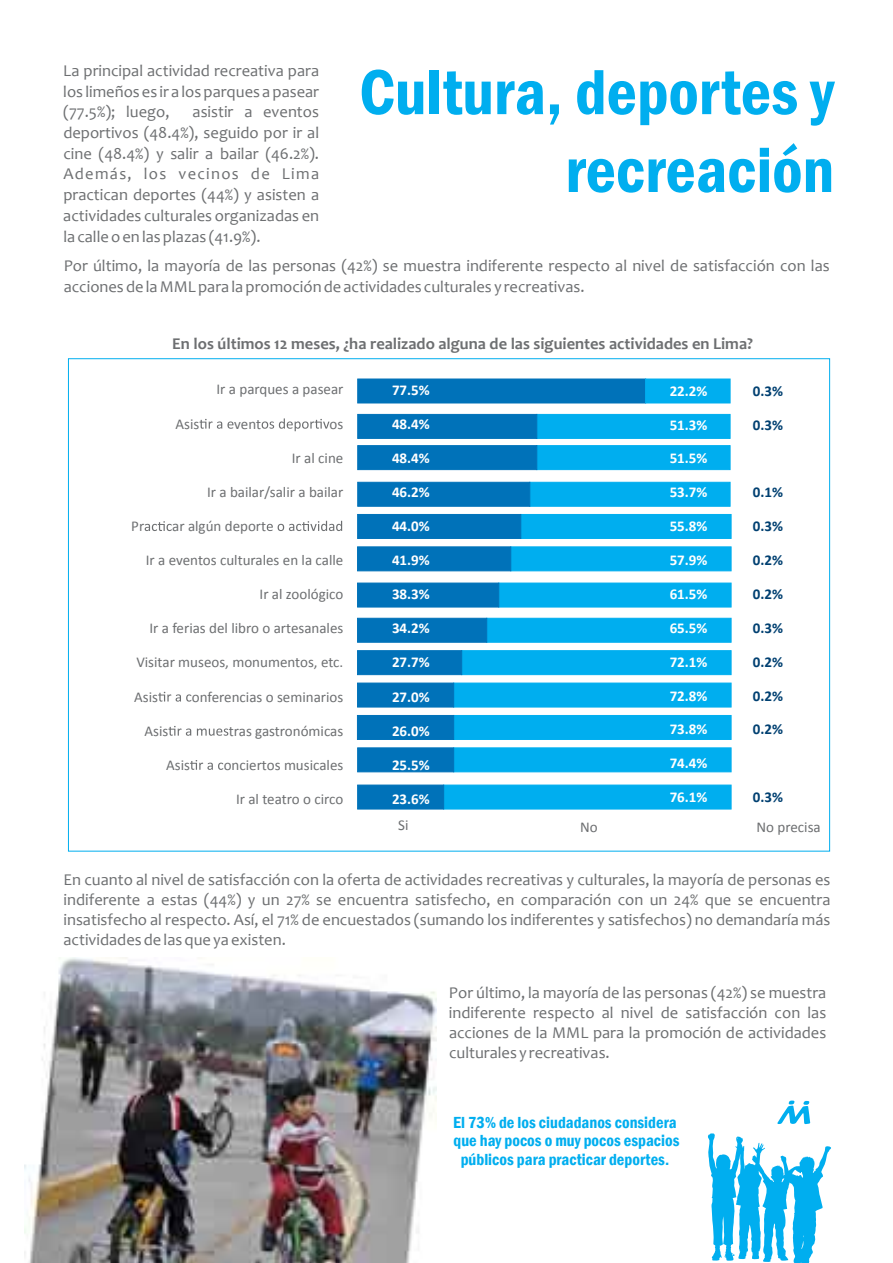
<style>
.page{position:relative;width:893px;height:1263px;background:#fff}
.page>*{position:absolute;margin:0;border:0;box-sizing:border-box;transform-origin:0 0}
.t1{font:600 condensed 66px/77.8px "Franklin Gothic";color:#00aeef;text-align:right}
.t2{font:16.5px/20.7px "Candara";color:#6d6f71;text-align:justify}
.t3{font:600 condensed 16.5px/18.8px "Franklin Gothic";color:#00aeef;text-align:center}
.t4{font:700 16.5px "Candara";color:#6d6f71}
.t5{font:15px "Calibri";color:#6d6f71}
.t6{font:700 15px "Calibri";color:#fff}
.t7{font:700 15px "Calibri";color:#004071}
</style>
<div class="page">
<img style="left:24px;top:958px;width:412px;height:305px">
<svg style="left:708px;top:1133px;width:123px;height:130px"></svg>
<svg style="left:777px;top:1100px;width:33px;height:24px"></svg>
<div style="left:358px;top:379px;width:288px;height:24px;background:#0072b9"></div>
<div style="left:645px;top:379px;width:85px;height:24px;background:#00aeef"></div>
<div style="left:537px;top:414px;width:193px;height:25px;background:#00aeef;border:1px solid #00aeef"></div>
<div style="left:358px;top:414px;width:179px;height:25px;background:#0072b9;border:1px solid #0072b9"></div>
<div style="left:537px;top:445px;width:193px;height:25px;background:#00aeef;border:1px solid #00aeef"></div>
<div style="left:358px;top:445px;width:179px;height:25px;background:#0072b9;border:1px solid #0072b9"></div>
<div style="left:530px;top:482px;width:200px;height:24px;background:#00aeef;border:1px solid #00aeef"></div>
<div style="left:358px;top:482px;width:172px;height:24px;background:#0072b9;border:1px solid #0072b9"></div>
<div style="left:521px;top:514px;width:210px;height:25px;background:#00aeef"></div>
<div style="left:357px;top:514px;width:164px;height:25px;background:#0072b9"></div>
<div style="left:511px;top:547px;width:220px;height:24px;background:#00aeef;border:1px solid #00aeef"></div>
<div style="left:357px;top:547px;width:154px;height:24px;background:#0072b9;border:1px solid #0072b9"></div>
<div style="left:499px;top:583px;width:232px;height:24px;background:#00aeef"></div>
<div style="left:357px;top:583px;width:142px;height:24px;background:#0072b9"></div>
<div style="left:487px;top:618px;width:244px;height:24px;background:#00aeef;border:1px solid #00aeef"></div>
<div style="left:357px;top:618px;width:130px;height:24px;background:#0072b9;border:1px solid #0072b9"></div>
<div style="left:461px;top:650px;width:270px;height:25px;background:#00aeef;border:1px solid #00aeef"></div>
<div style="left:357px;top:650px;width:105px;height:25px;background:#0072b9;border:1px solid #0072b9"></div>
<div style="left:453px;top:683px;width:278px;height:24px;background:#00aeef"></div>
<div style="left:357px;top:683px;width:97px;height:24px;background:#0072b9"></div>
<div style="left:453px;top:715px;width:278px;height:25px;background:#00aeef"></div>
<div style="left:357px;top:715px;width:97px;height:25px;background:#0072b9"></div>
<div style="left:453px;top:748px;width:278px;height:24px;background:#00aeef;border:1px solid #00aeef"></div>
<div style="left:357px;top:748px;width:97px;height:24px;background:#0072b9;border:1px solid #0072b9"></div>
<div style="left:443px;top:785px;width:288px;height:24px;background:#00aeef"></div>
<div style="left:357px;top:785px;width:87px;height:24px;background:#0072b9"></div>
<svg style="left:199px;top:419px;width:35px;height:10px"></svg>
<svg style="left:262px;top:418px;width:67px;height:13px"></svg>
<svg style="left:145px;top:521px;width:27px;height:10px"></svg>
<svg style="left:267px;top:521px;width:75px;height:10px"></svg>
<svg style="left:158px;top:692px;width:33px;height:10px"></svg>
<svg style="left:168px;top:726px;width:60px;height:10px"></svg>
<svg style="left:190px;top:760px;width:33px;height:10px"></svg>
<p class="t2" style="left:63px;top:60px;width:257px">La principal actividad recreativa para los limeños es ir a los parques a pasear (77.5%); luego,</p>
<p class="t2" style="left:63px;top:102px;width:257px;text-indent:129px">asistir a eventos deportivos (48.4%), seguido por ir al cine (48.4%) y salir a bailar (46.2%).<br>Además, los vecinos de Lima practican deportes (44%) y asisten a actividades culturales organizadas en la calle o en las plazas (41.9%).</p>
<h1 class="t1" style="left:359px;top:52px;width:476px">Cultura, deportes y recreación</h1>
<p class="t2" style="left:64px;top:256px;width:767px">Por último, la mayoría de las personas (42%) se muestra indiferente respecto al nivel de satisfacción con las acciones de la MML para la promoción de actividades culturales y recreativas.</p>
<p class="t4" style="left:172px;top:333px;width:582px">En los últimos 12 meses, ¿ha realizado alguna de las siguientes actividades en Lima?</p>
<p class="t5" style="left:216px;top:380px;width:128px">Ir a parques a pasear</p>
<p class="t5" style="left:176px;top:414px;width:25px">Asis</p>
<p class="t5" style="left:234px;top:414px;width:28px">vent</p>
<p class="t5" style="left:330px;top:414px;width:15px">os</p>
<p class="t5" style="left:292px;top:448px;width:53px">Ir al cine</p>
<p class="t5" style="left:207px;top:482px;width:138px">Ir a bailar/salir a bailar</p>
<p class="t5" style="left:131px;top:517px;width:14px">Pr</p>
<p class="t5" style="left:172px;top:517px;width:96px">ar algún deport</p>
<p class="t5" style="left:146px;top:551px;width:199px">Ir a eventos culturales en la calle</p>
<p class="t5" style="left:260px;top:585px;width:85px">Ir al zoológico</p>
<p class="t5" style="left:149px;top:619px;width:195px">Ir a ferias del libro o artesanales</p>
<p class="t5" style="left:136px;top:653px;width:208px">Visitar museos, monumentos, etc.</p>
<p class="t5" style="left:134px;top:687px;width:25px">Asis</p>
<p class="t5" style="left:192px;top:687px;width:153px">onferencias o seminarios</p>
<p class="t5" style="left:145px;top:721px;width:25px">Asis</p>
<p class="t5" style="left:229px;top:721px;width:116px">tras gastronómicas</p>
<p class="t5" style="left:166px;top:755px;width:25px">Asis</p>
<p class="t5" style="left:224px;top:755px;width:121px">onciertos musicales</p>
<p class="t5" style="left:236px;top:789px;width:109px">Ir al teatro o circo</p>
<p class="t6" style="left:392px;top:380px;width:39px">77.5%</p>
<p class="t6" style="left:392px;top:414px;width:39px">48.4%</p>
<p class="t6" style="left:392px;top:448px;width:39px">48.4%</p>
<p class="t6" style="left:392px;top:483px;width:39px">46.2%</p>
<p class="t6" style="left:392px;top:517px;width:39px">44.0%</p>
<p class="t6" style="left:392px;top:551px;width:39px">41.9%</p>
<p class="t6" style="left:392px;top:585px;width:39px">38.3%</p>
<p class="t6" style="left:392px;top:619px;width:39px">34.2%</p>
<p class="t6" style="left:392px;top:653px;width:39px">27.7%</p>
<p class="t6" style="left:392px;top:687px;width:39px">27.0%</p>
<p class="t6" style="left:392px;top:721px;width:39px">26.0%</p>
<p class="t6" style="left:392px;top:755px;width:39px">25.5%</p>
<p class="t6" style="left:392px;top:790px;width:39px">23.6%</p>
<p class="t6" style="left:670px;top:381px;width:39px">22.2%</p>
<p class="t6" style="left:670px;top:415px;width:39px">51.3%</p>
<p class="t6" style="left:670px;top:449px;width:39px">51.5%</p>
<p class="t6" style="left:670px;top:483px;width:39px">53.7%</p>
<p class="t6" style="left:670px;top:517px;width:39px">55.8%</p>
<p class="t6" style="left:670px;top:551px;width:39px">57.9%</p>
<p class="t6" style="left:670px;top:585px;width:39px">61.5%</p>
<p class="t6" style="left:670px;top:618px;width:39px">65.5%</p>
<p class="t6" style="left:670px;top:652px;width:39px">72.1%</p>
<p class="t6" style="left:670px;top:686px;width:39px">72.8%</p>
<p class="t6" style="left:670px;top:720px;width:39px">73.8%</p>
<p class="t6" style="left:670px;top:754px;width:39px">74.4%</p>
<p class="t6" style="left:670px;top:788px;width:39px">76.1%</p>
<p class="t7" style="left:753px;top:381px;width:32px">0.3%</p>
<p class="t7" style="left:753px;top:415px;width:32px">0.3%</p>
<p class="t7" style="left:753px;top:483px;width:32px">0.1%</p>
<p class="t7" style="left:753px;top:517px;width:32px">0.3%</p>
<p class="t7" style="left:753px;top:551px;width:32px">0.2%</p>
<p class="t7" style="left:753px;top:585px;width:32px">0.2%</p>
<p class="t7" style="left:753px;top:618px;width:32px">0.3%</p>
<p class="t7" style="left:753px;top:652px;width:32px">0.2%</p>
<p class="t7" style="left:753px;top:686px;width:32px">0.2%</p>
<p class="t7" style="left:753px;top:720px;width:32px">0.2%</p>
<p class="t7" style="left:753px;top:788px;width:32px">0.3%</p>
<p class="t5" style="left:398px;top:816px;width:12px">Si</p>
<p class="t5" style="left:580px;top:817px;width:19px">No</p>
<p class="t5" style="left:756px;top:818px;width:66px">No precisa</p>
<p class="t2" style="left:64px;top:870px;width:768px;line-height:20.1px">En cuanto al nivel de satisfacción con la oferta de actividades recreativas y culturales, la mayoría de personas es indiferente a estas (44%) y un 27% se encuentra satisfecho, en comparación con un 24% que se encuentra insatisfecho al respecto. Así, el 71% de encuestados (sumando los indiferentes y satisfechos) no demandaría más actividades de las que ya existen.</p>
<p class="t2" style="left:449px;top:982px;width:379px;line-height:20.1px">Por último, la mayoría de las personas (42%) se muestra indiferente respecto al nivel de satisfacción con las acciones de la MML para la promoción de actividades culturales y recreativas.</p>
<p class="t3" style="left:453px;top:1112px;width:228px">El 73% de los ciudadanos considera que hay pocos o muy pocos espacios públicos para practicar deportes.</p>
</div>
